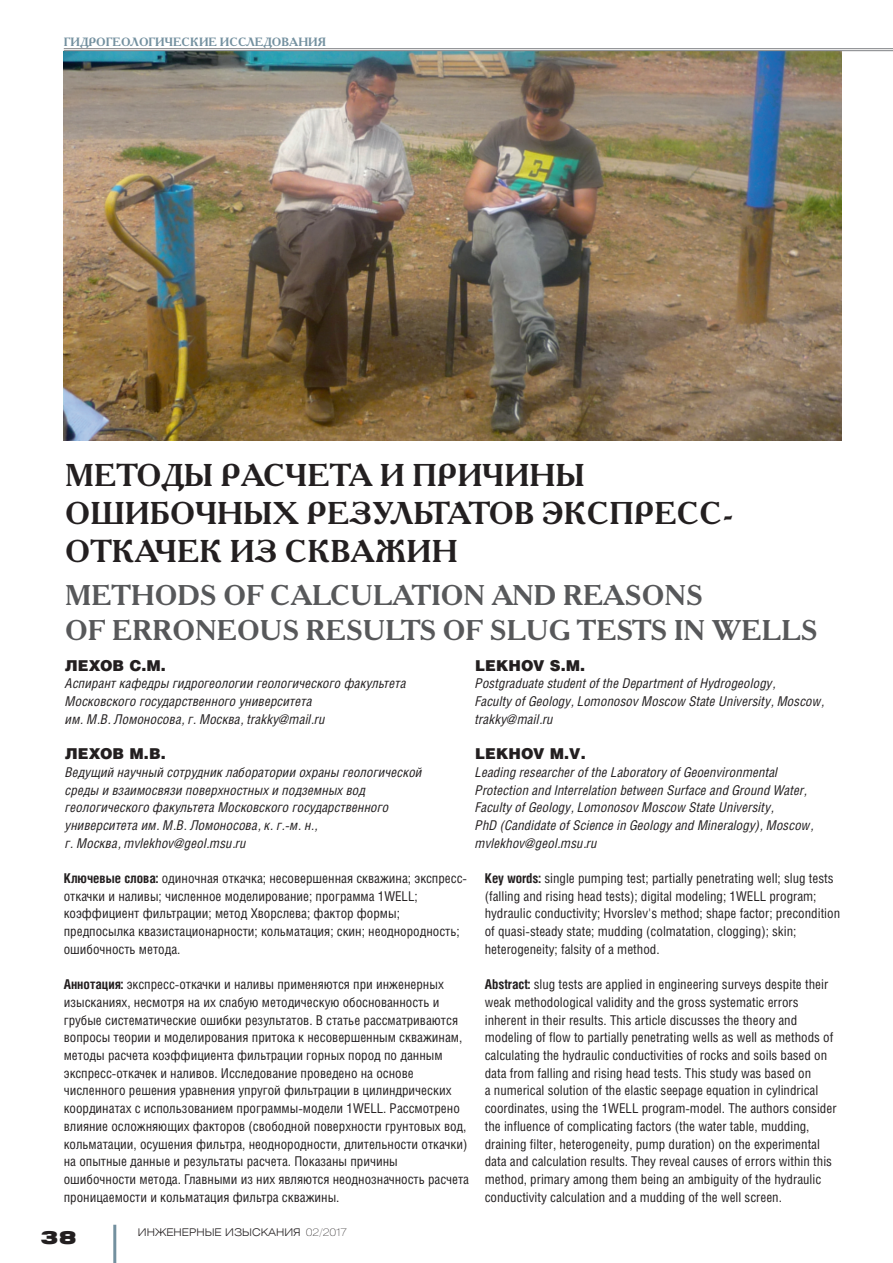
<style>
.page{position:relative;width:893px;height:1263px;background:#fff}
.page>*{position:absolute;margin:0;border:0;box-sizing:border-box;transform-origin:0 0}
.t1{font:700 31.5px/37.8px "Academy C";color:#231f20}
.t2{font:700 28.5px/34.2px "Academy C";color:#57585a}
.t3{font:900 18px "Helios Ext";color:#231f20}
.t4{font:900 15px "Helios";letter-spacing:.005em;color:#231f20}
.t5{font:13.5px/17.7px "Helios Cond";color:#231f20}
.t6{font:italic 13.5px/17.7px "Helios Cond";letter-spacing:.005em;color:#231f20}
.t7{font:700 12px "Academy C";color:#73909f}
.t8{font:300 10.5px "Helios Ext";color:#231f20}
.s1{font-weight:700}
.s2{font-weight:100}
</style>
<div class="page">
<img style="left:64px;top:51px;width:778px;height:389px">
<hr style="left:64px;top:48px;width:829px;height:1px;background:#808285">
<hr style="left:64px;top:50px;width:829px;height:1px;background:#808285">
<hr style="left:113px;top:1225px;width:3px;height:38px;background:#73909f">
<p class="t7" style="left:64px;top:35px;width:264px">ГИДРОГЕОЛОГИЧЕСКИЕ ИССЛЕДОВАНИЯ</p>
<h1 class="t1" style="left:65px;top:456px;width:671px">МЕТОДЫ РАСЧЕТА И ПРИЧИНЫ<br>ОШИБОЧНЫХ РЕЗУЛЬТАТОВ ЭКСПРЕСС-<br>ОТКАЧЕК ИЗ СКВАЖИН</h1>
<h2 class="t2" style="left:65px;top:578px;width:754px">METHODS OF CALCULATION AND REASONS<br>OF ERRONEOUS RESULTS OF SLUG TESTS IN WELLS</h2>
<p class="t4" style="left:65px;top:660px;width:102px">ЛЕХОВ С.М.</p>
<p class="t6" style="left:65px;top:676px;width:342px">Аспирант кафедры гидрогеологии геологического факультета<br>Московского государственного университета<br>им. М.В. Ломоносова, г. Москва, trakky@mail.ru</p>
<p class="t4" style="left:65px;top:748px;width:102px">ЛЕХОВ М.В.</p>
<p class="t6" style="left:65px;top:764px;width:358px">Ведущий научный сотрудник лаборатории охраны геологической среды и взаимосвязи поверхностных и подземных вод геологического факультета Московского государственного университета им. М.В. Ломоносова, к. г.-м. н.,<br>г. Москва, mvlekhov@geol.msu.ru</p>
<p class="t4" style="left:475px;top:660px;width:112px">LEKHOV S.M.</p>
<p class="t6" style="left:475px;top:676px;width:351px">Postgraduate student of the Department of Hydrogeology,<br>Faculty of Geology, Lomonosov Moscow State University, Moscow, trakky@mail.ru</p>
<p class="t4" style="left:475px;top:748px;width:112px">LEKHOV M.V.</p>
<p class="t6" style="left:475px;top:764px;width:340px">Leading researcher of the Laboratory of Geoenvironmental Protection and Interrelation between Surface and Ground Water, Faculty of Geology, Lomonosov Moscow State University,<br>PhD (Candidate of Science in Geology and Mineralogy), Moscow, mvlekhov@geol.msu.ru</p>
<p class="t5" style="left:485px;top:870px;width:357px"><span class="s1">Key words:</span> single pumping test; partially penetrating well; slug tests (falling and rising head tests); digital modeling; 1WELL program; hydraulic conductivity; Hvorslev's method; shape factor; precondition of quasi-steady state; mudding (colmatation, clogging); skin; heterogeneity; falsity of a method.</p>
<p class="t5" style="left:485px;top:977px;width:353px"><span class="s1">Abstract:</span> slug tests are applied in engineering surveys despite their weak methodological validity and the gross systematic errors inherent in their results. This article discusses the theory and modeling of flow to partially penetrating wells as well as methods of calculating the hydraulic conductivities of rocks and soils based on data from falling and rising head tests. This study was based on<br>a numerical solution of the elastic seepage equation in cylindrical coordinates, using the 1WELL program-model. The authors consider the influence of complicating factors (the water table, mudding, draining filter, heterogeneity, pump duration) on the experimental data and calculation results. They reveal causes of errors within this method, primary among them being an ambiguity of the hydraulic conductivity calculation and a mudding of the well screen.</p>
<p class="t5" style="left:64px;top:870px;width:405px"><span class="s1">Ключевые слова:</span> одиночная откачка; несовершенная скважина; экспресс&shy;откачки и наливы; численное моделирование; программа 1WELL; коэффициент фильтрации; метод Хворслева; фактор формы; предпосылка квазистационарности; кольматация; скин; неоднородность; ошибочность метода.</p>
<p class="t5" style="left:64px;top:977px;width:407px"><span class="s1">Аннотация:</span> экспресс-откачки и наливы применяются при инженерных изысканиях, несмотря на их слабую методическую обоснованность и грубые систематические ошибки результатов. В статье рассматриваются вопросы теории и моделирования притока к несовершенным скважинам, методы расчета коэффициента фильтрации горных пород по данным экспресс-откачек и наливов. Исследование проведено на основе численного решения уравнения упругой фильтрации в цилиндрических координатах с использованием программы-модели 1WELL. Рассмотрено влияние осложняющих факторов (свободной поверхности грунтовых вод, кольматации, осушения фильтра, неоднородности, длительности откачки) на опытные данные и результаты расчета. Показаны причины ошибочности метода. Главными из них являются неоднозначность расчета проницаемости и кольматация фильтра скважины.</p>
<h3 class="t3" style="left:41px;top:1230px;width:37px">38</h3>
<p class="t8" style="left:138px;top:1228px;width:211px">ИНЖЕНЕРНЫЕ ИЗЫСКАНИЯ <span class="s2">02/2017</span></p>
</div>
